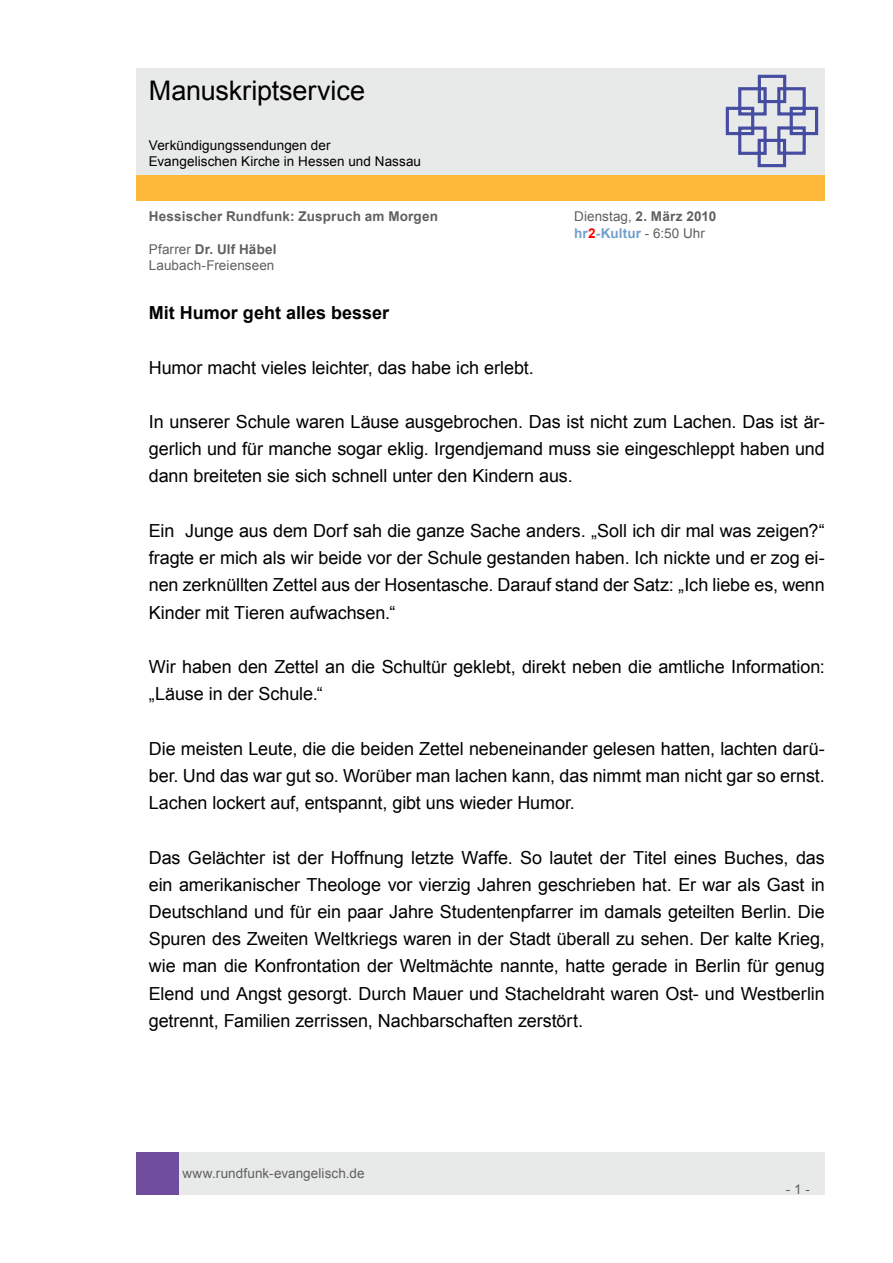
<style>
.page{position:relative;width:893px;height:1263px;background:#fff}
.page>*{position:absolute;margin:0;border:0;box-sizing:border-box;transform-origin:0 0}
.t1{font:27px "Arial";letter-spacing:-.005em;color:#000}
.t2{font:18px/27.2px "Arial";letter-spacing:-.005em;color:#000;text-align:justify}
.t3{font:700 18px "Arial";color:#000}
.t4{font:13.5px/16.2px "Arial";letter-spacing:.005em;color:#606060}
.t5{font:13.5px/16.2px "Arial";letter-spacing:.005em;color:#000}
.t6{font:700 13.5px "Arial";letter-spacing:.015em;color:#606060}
.s1{font-weight:700}
.s2{font-weight:700;color:#71a0cc}
.s3{font-weight:700;color:#f00}
</style>
<div class="page">
<div style="left:179px;top:1152px;width:646px;height:43px;background:#e8e9e9"></div>
<div style="left:136px;top:1152px;width:43px;height:43px;background:#704c9c"></div>
<div style="left:136px;top:175px;width:689px;height:26px;background:#ffb93a"></div>
<div style="left:136px;top:68px;width:689px;height:106px;background:#e8e9e9"></div>
<svg style="left:725px;top:74px;width:94px;height:94px"></svg>
<h1 class="t1" style="left:149px;top:73px;width:218px">Manuskriptservice</h1>
<p class="t5" style="left:149px;top:137px;width:274px">Verkündigungssendungen der<br>Evangelischen Kirche in Hessen und Nassau</p>
<p class="t6" style="left:149px;top:208px;width:291px">Hessischer Rundfunk: Zuspruch am Morgen</p>
<p class="t4" style="left:574px;top:209px;width:144px">Dienstag, <span class="s1">2. März 2010 </span><span class="s2">hr</span><span class="s3">2</span><span class="s2">-Kultur</span> - 6:50 Uhr</p>
<p class="t4" style="left:149px;top:241px;width:129px">Pfarrer <span class="s1">Dr. Ulf Häbel<br></span>Laubach-Freienseen</p>
<p class="t3" style="left:149px;top:301px;width:242px">Mit Humor geht alles besser</p>
<p class="t2" style="left:149px;top:354px;width:386px">Humor macht vieles leichter, das habe ich erlebt.</p>
<p class="t2" style="left:149px;top:408px;width:678px">In unserer Schule waren Läuse ausgebrochen. Das ist nicht zum Lachen. Das ist är&shy;gerlich und für manche sogar eklig. Irgendjemand muss sie eingeschleppt haben und dann breiteten sie sich schnell unter den Kindern aus.</p>
<p class="t2" style="left:149px;top:517px;width:678px">Ein Junge aus dem Dorf sah die ganze Sache anders. „Soll ich dir mal was zeigen?“ fragte er mich als wir beide vor der Schule gestanden haben. Ich nickte und er zog ei&shy;nen zerknüllten Zettel aus der Hosentasche. Darauf stand der Satz: „Ich liebe es, wenn Kinder mit Tieren aufwachsen.“</p>
<p class="t2" style="left:149px;top:653px;width:677px">Wir haben den Zettel an die Schultür geklebt, direkt neben die amtliche Information: „Läuse in der Schule.“</p>
<p class="t2" style="left:149px;top:735px;width:678px">Die meisten Leute, die die beiden Zettel nebeneinander gelesen hatten, lachten darü&shy;ber. Und das war gut so. Worüber man lachen kann, das nimmt man nicht gar so ernst.<br>Lachen lockert auf, entspannt, gibt uns wieder Humor.</p>
<p class="t2" style="left:149px;top:844px;width:677px">Das Gelächter ist der Hoffnung letzte Waffe. So lautet der Titel eines Buches, das ein amerikanischer Theologe vor vierzig Jahren geschrieben hat. Er war als Gast in Deutschland und für ein paar Jahre Studentenpfarrer im damals geteilten Berlin. Die Spuren des Zweiten Weltkriegs waren in der Stadt überall zu sehen. Der kalte Krieg, wie man die Konfrontation der Weltmächte nannte, hatte gerade in Berlin für genug Elend und Angst gesorgt. Durch Mauer und Stacheldraht waren Ost- und Westberlin getrennt, Familien zerrissen, Nachbarschaften zerstört.</p>
<p class="t4" style="left:182px;top:1165px;width:184px">www.rundfunk-evangelisch.de</p>
<p class="t4" style="left:786px;top:1181px;width:26px">- 1 -</p>
</div>
